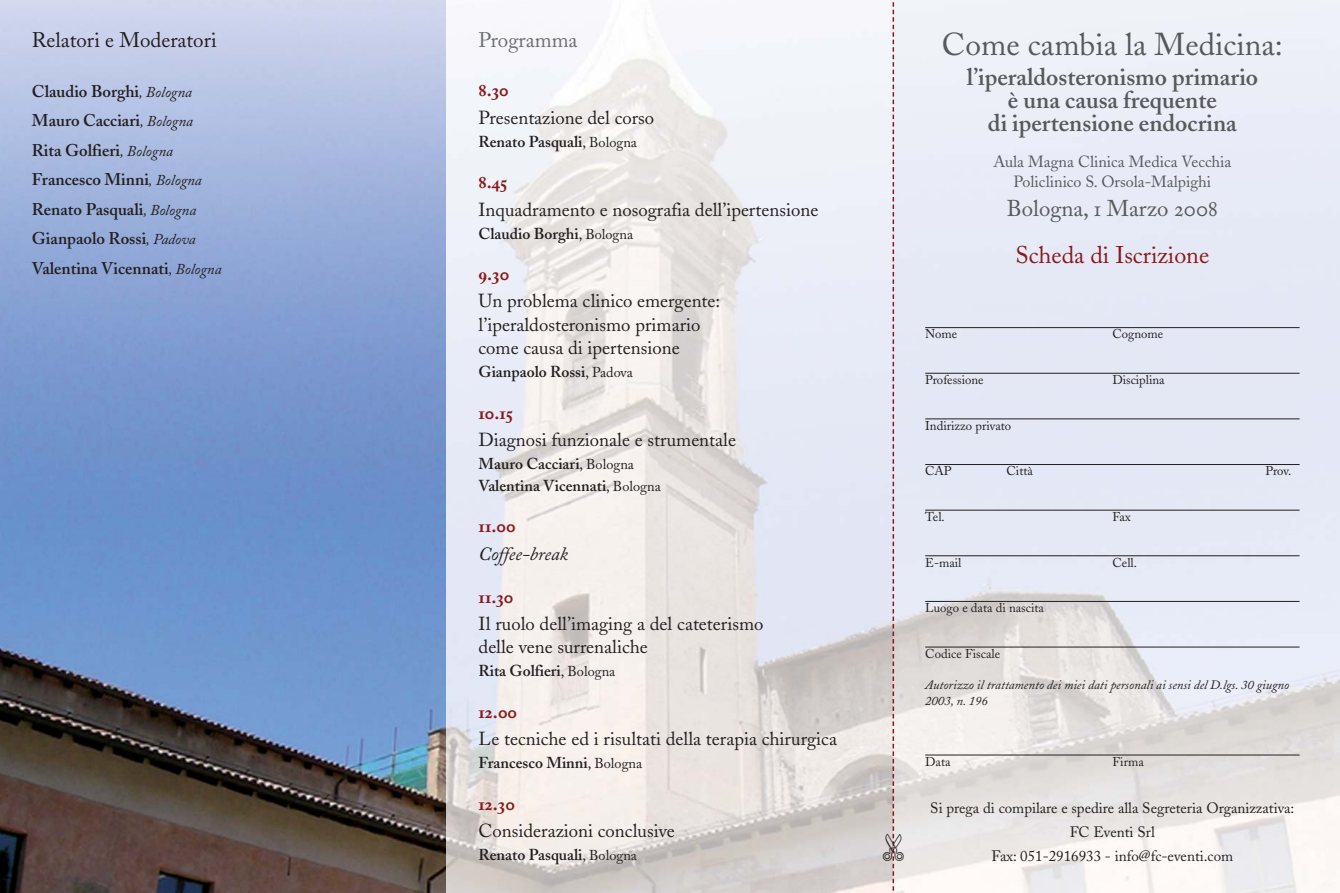
<style>
.page{position:relative;width:1340px;height:893px;background:#fff}
.page>*{position:absolute;margin:0;border:0;box-sizing:border-box;transform-origin:0 0}
.t1{font:31.5px "Adobe Caslon";color:#58595b}
.t2{font:600 24.15px/22.8px "Adobe Caslon";color:#58595b;text-align:center}
.t3{font:24px "Adobe Caslon";color:#89191c}
.t4{font:22.8px "Adobe Caslon";color:#58595b}
.t5{font:21px "Adobe Caslon";color:#231f20}
.t6{font:21px "Adobe Caslon";color:#6c6e70}
.t7{font:18.75px/23.4px "Adobe Caslon";color:#231f20}
.t8{font:italic 18.75px "Adobe Caslon";color:#231f20}
.t9{font:18px "Adobe Caslon Bold Os F";color:#89191c}
.t10{font:600 16.8px/29.5px "Adobe Caslon";color:#231f20}
.t11{font:16.05px/20px "Adobe Caslon";color:#58595b;text-align:center}
.t12{font:600 15.75px/21.8px "Adobe Caslon";color:#231f20}
.t13{font:15px/24px "Adobe Caslon";color:#231f20;text-align:center}
.t14{font:12.75px "Adobe Caslon";color:#231f20}
.t15{font:italic 12.75px/15.9px "Adobe Caslon";color:#231f20}
.s1{font-weight:400;font-style:italic;font-size:15px}
.s2{font-weight:400;font-size:14.25px}
.s3{font-family:"Adobe Caslon Regular SC"}
</style>
<div class="page">
<img style="left:446px;top:0;width:893px;height:893px">
<svg style="left:0;top:0;width:446px;height:893px;background:#7d91b6"></svg>
<hr style="left:925px;top:327px;width:374px;height:1px;background:#231f20">
<hr style="left:925px;top:373px;width:374px;height:1px;background:#231f20">
<hr style="left:925px;top:419px;width:374px;height:1px;background:#231f20">
<hr style="left:925px;top:464px;width:374px;height:1px;background:#231f20">
<hr style="left:925px;top:510px;width:374px;height:1px;background:#231f20">
<hr style="left:925px;top:555px;width:374px;height:1px;background:#231f20">
<hr style="left:925px;top:601px;width:374px;height:1px;background:#231f20">
<hr style="left:925px;top:647px;width:374px;height:1px;background:#231f20">
<hr style="left:925px;top:755px;width:374px;height:1px;background:#231f20">
<svg style="left:883px;top:0;width:20px;height:893px"></svg>
<p class="t5" style="left:32px;top:32px;width:186px">Relatori e Moderatori</p>
<p class="t10" style="left:32px;top:78px;width:191px">Claudio Borghi<span class="s1">, Bologna<br></span>Mauro Cacciari<span class="s1">, Bologna<br></span>Rita Golfieri<span class="s1">, Bologna<br></span>Francesco Minni<span class="s1">, Bologna<br></span>Renato Pasquali<span class="s1">, Bologna<br></span>Gianpaolo Rossi<span class="s1">, Padova<br></span>Valentina Vicennati<span class="s1">, Bologna</span></p>
<p class="t6" style="left:478px;top:32px;width:100px">Programma</p>
<p class="t9" style="left:478px;top:83px;width:32px">8.30</p>
<p class="t7" style="left:478px;top:108px;width:177px">Presentazione del corso</p>
<p class="t12" style="left:478px;top:133px;width:160px">Renato Pasquali<span class="s2">, Bologna</span></p>
<p class="t9" style="left:478px;top:175px;width:30px">8.45</p>
<p class="t7" style="left:478px;top:200px;width:341px">Inquadramento e nosografia dell’ipertensione</p>
<p class="t12" style="left:478px;top:224px;width:156px">Claudio Borghi<span class="s2">, Bologna</span></p>
<p class="t9" style="left:478px;top:267px;width:32px">9.30</p>
<p class="t7" style="left:478px;top:292px;width:243px">Un problema clinico emergente: l’iperaldosteronismo primario come causa di ipertensione</p>
<p class="t12" style="left:478px;top:363px;width:156px">Gianpaolo Rossi<span class="s2">, Padova</span></p>
<p class="t9" style="left:478px;top:405px;width:36px">10.15</p>
<p class="t7" style="left:478px;top:430px;width:259px">Diagnosi funzionale e strumentale</p>
<p class="t12" style="left:478px;top:455px;width:184px">Mauro Cacciari<span class="s2">, Bologna<br></span>Valentina Vicennati<span class="s2">, Bologna</span></p>
<p class="t9" style="left:478px;top:519px;width:39px">11.00</p>
<p class="t8" style="left:478px;top:546px;width:91px">Coffee-break</p>
<p class="t9" style="left:478px;top:589px;width:36px">11.30</p>
<p class="t7" style="left:478px;top:614px;width:286px">Il ruolo dell’imaging a del cateterismo delle vene surrenaliche</p>
<p class="t12" style="left:478px;top:662px;width:138px">Rita Golfieri<span class="s2">, Bologna</span></p>
<p class="t9" style="left:478px;top:705px;width:40px">12.00</p>
<p class="t7" style="left:478px;top:729px;width:360px">Le tecniche ed i risultati della terapia chirurgica</p>
<p class="t12" style="left:478px;top:754px;width:165px">Francesco Minni<span class="s2">, Bologna</span></p>
<p class="t9" style="left:478px;top:796px;width:38px">12.30</p>
<p class="t7" style="left:478px;top:821px;width:198px">Considerazioni conclusive</p>
<p class="t12" style="left:478px;top:846px;width:160px">Renato Pasquali<span class="s2">, Bologna</span></p>
<h1 class="t1" style="left:942px;top:32px;width:342px">Come cambia la Medicina:</h1>
<p class="t2" style="left:966px;top:69px;width:293px">l’iperaldosteronismo primario è una causa frequente<br>di ipertensione endocrina</p>
<p class="t11" style="left:993px;top:154px;width:239px">Aula Magna Clinica Medica Vecchia<br>Policlinico S. Orsola-Malpighi</p>
<p class="t4" style="left:1006px;top:200px;width:212px">Bologna, <span class="s3">1</span> Marzo <span class="s3">2008</span></p>
<p class="t3" style="left:1015px;top:245px;width:195px">Scheda di Iscrizione</p>
<p class="t14" style="left:925px;top:329px;width:33px">Nome</p>
<p class="t14" style="left:1112px;top:329px;width:52px">Cognome</p>
<p class="t14" style="left:925px;top:375px;width:60px">Professione</p>
<p class="t14" style="left:1112px;top:375px;width:54px">Disciplina</p>
<p class="t14" style="left:925px;top:420px;width:88px">Indirizzo privato</p>
<p class="t14" style="left:925px;top:466px;width:28px">CAP</p>
<p class="t14" style="left:1006px;top:466px;width:28px">Città</p>
<p class="t14" style="left:1265px;top:466px;width:27px">Prov.</p>
<p class="t14" style="left:925px;top:512px;width:21px">Tel.</p>
<p class="t14" style="left:1112px;top:512px;width:20px">Fax</p>
<p class="t14" style="left:925px;top:557px;width:38px">E-mail</p>
<p class="t14" style="left:1112px;top:557px;width:26px">Cell.</p>
<p class="t14" style="left:925px;top:603px;width:120px">Luogo e data di nascita</p>
<p class="t14" style="left:925px;top:648px;width:77px">Codice Fiscale</p>
<p class="t15" style="left:925px;top:678px;width:365px">Autorizzo il trattamento dei miei dati personali ai sensi del D.lgs. 30 giugno<br>2003, n. 196</p>
<p class="t14" style="left:925px;top:756px;width:27px">Data</p>
<p class="t14" style="left:1112px;top:756px;width:33px">Firma</p>
<p class="t13" style="left:930px;top:797px;width:365px">Si prega di compilare e spedire alla Segreteria Organizzativa:<br>FC Eventi Srl<br>Fax: 051-2916933 - info@fc-eventi.com</p>
</div>
